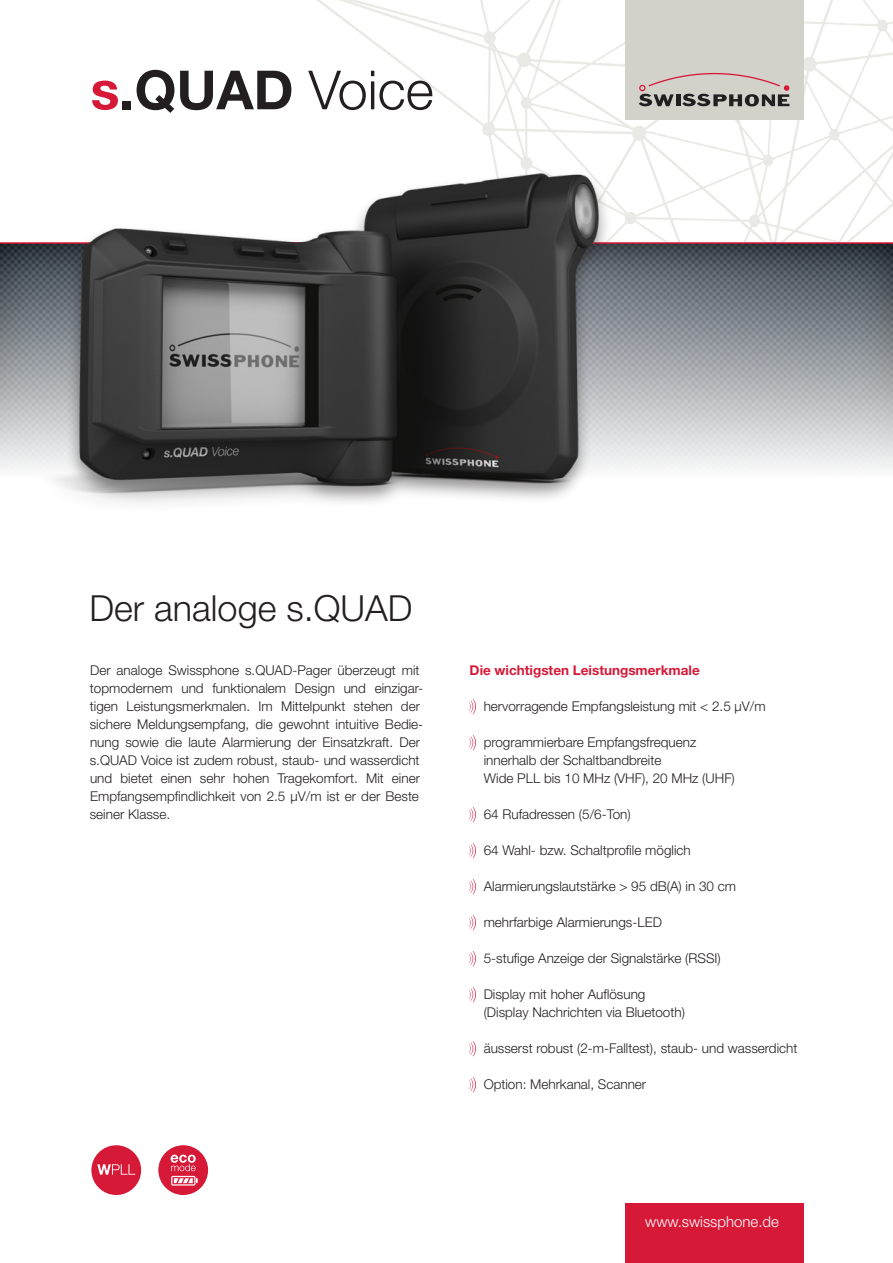
<style>
.page{position:relative;width:893px;height:1263px;background:#fff}
.page>*{position:absolute;margin:0;border:0;box-sizing:border-box;transform-origin:0 0}
.Lauftext__Tabelle{font:700 54px "Helvetica Neue LT Std";color:#231f20}
.Lauftext__Tabelle-2{font:300 36px "Helvetica Neue LT Std";color:#231f20}
.Lauftext__Tabelle-3{font:300 15px "Helvetica Neue LT Std";color:#fff}
.Lauftext__Flattersat{font:300 13.5px/18px "Helvetica Neue LT Std";color:#231f20}
.Lauftext__Blocksatz{font:300 13.5px/18px "Helvetica Neue LT Std";color:#231f20}
.Lauftext__Flattersat-2{font:700 13.5px "Helvetica Neue LT Std";color:#d71938}
.s1{color:#d71938}
.s2{font-weight:300}
</style>
<div class="page">
<img style="left:316px;top:0;width:577px;height:242px">
<div style="left:0;top:242px;width:893px;height:236px;background:#231f20;opacity:.75"></div>
<div style="left:625px;top:0;width:179px;height:119px;background:#d2d2cb"></div>
<svg style="left:639px;top:73px;width:150px;height:33px"></svg>
<div style="left:625px;top:1203px;width:179px;height:60px;background:#d71938"></div>
<hr style="left:0;top:242px;width:893px;height:2px;background:#d71938">
<svg style="left:469px;top:699px;width:7px;height:15px"></svg>
<svg style="left:469px;top:735px;width:7px;height:15px"></svg>
<svg style="left:469px;top:807px;width:7px;height:15px"></svg>
<svg style="left:469px;top:843px;width:7px;height:15px"></svg>
<svg style="left:469px;top:879px;width:7px;height:15px"></svg>
<svg style="left:469px;top:915px;width:7px;height:15px"></svg>
<svg style="left:469px;top:951px;width:7px;height:15px"></svg>
<svg style="left:469px;top:987px;width:7px;height:15px"></svg>
<svg style="left:469px;top:1041px;width:7px;height:15px"></svg>
<svg style="left:469px;top:1077px;width:7px;height:15px"></svg>
<div style="left:91px;top:1145px;width:50px;height:50px;background:#d71938;border-radius:50%"></div>
<svg style="left:97px;top:1164px;width:38px;height:11px"></svg>
<div style="left:158px;top:1145px;width:50px;height:50px;background:#d71938;border-radius:50%"></div>
<svg style="left:171px;top:1155px;width:27px;height:30px"></svg>
<img style="left:0;top:169px;width:629px;height:334px">
<p class="Lauftext__Tabelle" style="left:90px;top:57px;width:345px"><span class="s1">s</span>.QUAD <span class="s2">Voice</span></p>
<p class="Lauftext__Tabelle-2" style="left:90px;top:586px;width:324px">Der analoge s.QUAD</p>
<p class="Lauftext__Blocksatz" style="left:90px;top:661px;width:335px">Der analoge Swissphone s.QUAD-Pager überzeugt mit topmodernem und funktionalem Design und einzigar&shy;tigen Leistungsmerkmalen. Im Mittelpunkt stehen der sichere Meldungsempfang, die gewohnt intuitive Bedie&shy;nung sowie die laute Alarmierung der Einsatzkraft. Der s.QUAD Voice ist zudem robust, staub- und wasserdicht und bietet einen sehr hohen Tragekomfort. Mit einer Empfangsempfindlichkeit von 2.5 μV/m ist er der Beste seiner Klasse.</p>
<p class="Lauftext__Flattersat-2" style="left:470px;top:662px;width:232px">Die wichtigsten Leistungsmerkmale</p>
<p class="Lauftext__Flattersat" style="left:484px;top:697px;width:283px">hervorragende Empfangsleistung mit &lt; 2.5 μV/m</p>
<p class="Lauftext__Flattersat" style="left:484px;top:733px;width:214px">programmierbare Empfangsfrequenz</p>
<p class="Lauftext__Flattersat" style="left:484px;top:751px;width:179px">innerhalb der Schaltbandbreite</p>
<p class="Lauftext__Flattersat" style="left:484px;top:769px;width:253px">Wide PLL bis 10 MHz (VHF), 20 MHz (UHF)</p>
<p class="Lauftext__Flattersat" style="left:484px;top:805px;width:149px">64 Rufadressen (5/6-Ton)</p>
<p class="Lauftext__Flattersat" style="left:484px;top:841px;width:209px">64 Wahl- bzw. Schaltprofile möglich</p>
<p class="Lauftext__Flattersat" style="left:484px;top:877px;width:254px">Alarmierungslautstärke &gt; 95 dB(A) in 30 cm</p>
<p class="Lauftext__Flattersat" style="left:484px;top:913px;width:180px">mehrfarbige Alarmierungs-LED</p>
<p class="Lauftext__Flattersat" style="left:484px;top:949px;width:239px">5-stufige Anzeige der Signalstärke (RSSI)</p>
<p class="Lauftext__Flattersat" style="left:484px;top:985px;width:203px">Display mit hoher Auflösung (Display Nachrichten via Bluetooth)</p>
<p class="Lauftext__Flattersat" style="left:484px;top:1039px;width:315px">äusserst robust (2-m-Falltest), staub- und wasserdicht</p>
<p class="Lauftext__Flattersat" style="left:484px;top:1075px;width:164px">Option: Mehrkanal, Scanner</p>
<p class="Lauftext__Tabelle-3" style="left:645px;top:1212px;width:135px">www.swissphone.de</p>
</div>
